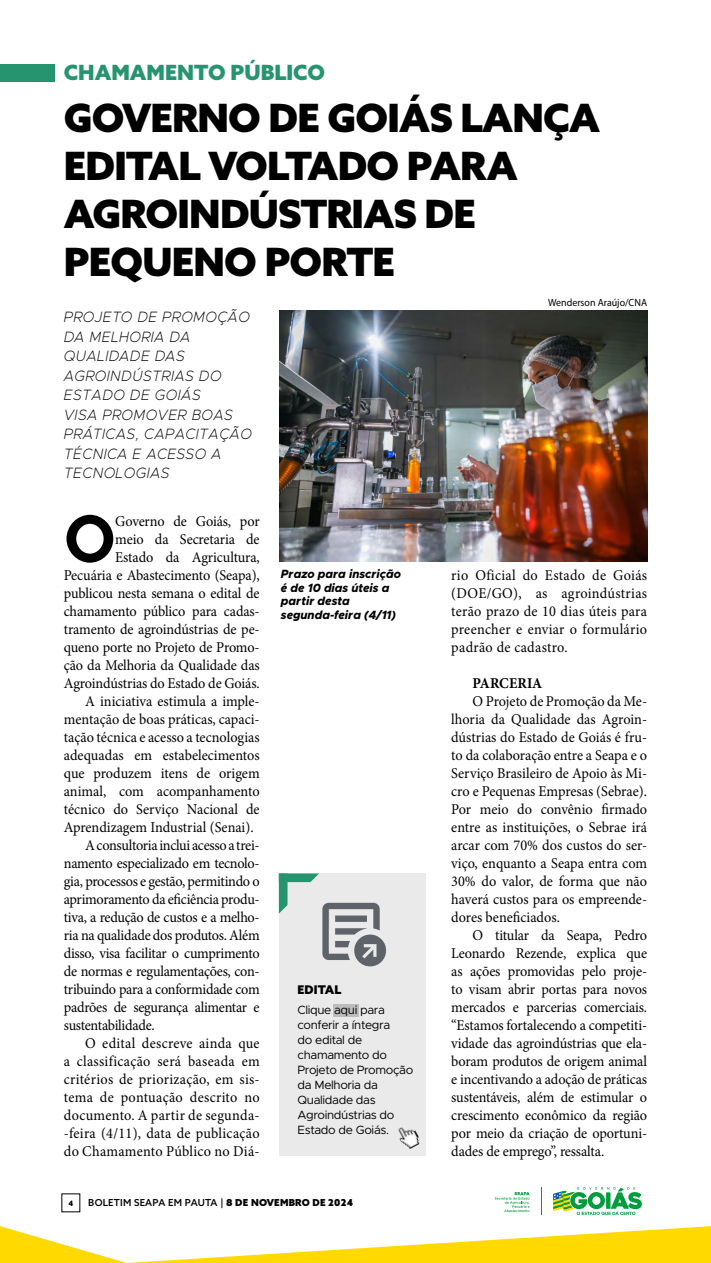
<style>
.page{position:relative;width:711px;height:1263px;background:#fff}
.page>*{position:absolute;margin:0;border:0;box-sizing:border-box;transform-origin:0 0}
.t1{font:700 67.35px "Metropolis";color:#000;scale:.95 1}
.t2{font:900 39px/48px "Azo Sans";letter-spacing:-.02em;color:#000}
.t3{font:900 21px "Azo Sans";color:#26946f}
.t4{font:15px/18px "Minion Pro";letter-spacing:-.01em;color:#000;text-align:justify;scale:.95 1}
.t5{font:15px "Minion Pro";letter-spacing:.02em;color:#000;scale:.95 1}
.t6{font:italic 200 15px/19.5px "Metropolis";letter-spacing:.03em;color:#000;scale:.95 1}
.t7{font:15px "Minion Pro";letter-spacing:.015em;color:#000;scale:.95 1}
.t8{font:700 15px "Minion Pro";letter-spacing:.01em;color:#000;scale:.95 1}
.t9{font:12px/15px "Metropolis";letter-spacing:-.03em;color:#000}
.t10{font:italic 800 12px/13.5px "Metropolis";color:#000;scale:.95 1}
.t11{font:900 12px "Azo Sans";letter-spacing:.01em;color:#000}
.t12{font:10.5px "Myriad Pro";color:#000;scale:.95 1}
.t13{font:500 9.6px "Azo Sans";letter-spacing:.02em;color:#000}
.t14{font:900 7.2px "Neo Sans Pro";color:#000}
.s1{font-weight:900}
</style>
<div class="page">
<div style="left:0;top:64px;width:54px;height:18px;background:#26946f"></div>
<img style="left:279px;top:310px;width:367px;height:251px">
<div style="left:279px;top:873px;width:146px;height:283px;background:#eaeaea"></div>
<div style="left:333px;top:1004px;width:25px;height:12px;background:#bcbcbc"></div>
<svg style="left:279px;top:873px;width:107px;height:93px"></svg>
<img style="left:398px;top:1127px;width:22px;height:22px">
<svg style="left:553px;top:1187px;width:88px;height:28px"></svg>
<svg style="left:541px;top:1187px;width:1px;height:28px"></svg>
<svg style="left:494px;top:1192px;width:35px;height:20px"></svg>
<svg style="left:0;top:1226px;width:710px;height:37px"></svg>
<h3 class="t3" style="left:64px;top:58px;width:263px">CHAMAMENTO PÚBLICO</h3>
<h2 class="t2" style="left:64px;top:93px;width:537px">GOVERNO DE GOIÁS LANÇA<br>EDITAL VOLTADO PARA<br>AGROINDÚSTRIAS DE<br>PEQUENO PORTE</h2>
<p class="t6" style="left:64px;top:307px;width:199px">PROJETO DE PROMOÇÃO<br>DA MELHORIA DA<br>QUALIDADE DAS<br>AGROINDÚSTRIAS DO<br>ESTADO DE GOIÁS<br>VISA PROMOVER BOAS<br>PRÁTICAS, CAPACITAÇÃO<br>TÉCNICA E ACESSO A<br>TECNOLOGIAS</p>
<h1 class="t1" style="left:64px;top:496px;width:56px">O</h1>
<p class="t4" style="left:115px;top:512px;width:153px">Governo de Goiás, por</p>
<p class="t4" style="left:115px;top:530px;width:153px">meio da Secretaria de</p>
<p class="t4" style="left:115px;top:548px;width:153px">Estado da Agricultura,</p>
<p class="t4" style="left:64px;top:566px;width:207px">Pecuária e Abastecimento (Seapa),</p>
<p class="t4" style="left:64px;top:584px;width:207px">publicou nesta semana o edital de</p>
<p class="t4" style="left:64px;top:602px;width:207px">chamamento público para cadas-</p>
<p class="t4" style="left:64px;top:620px;width:207px">tramento de agroindústrias de pe-</p>
<p class="t4" style="left:64px;top:638px;width:207px">queno porte no Projeto de Promo-</p>
<p class="t4" style="left:64px;top:656px;width:207px">ção da Melhoria da Qualidade das</p>
<p class="t4" style="left:64px;top:674px;width:207px">Agroindústrias do Estado de Goiás.</p>
<p class="t4" style="left:85px;top:692px;width:185px">A iniciativa estimula a imple-</p>
<p class="t4" style="left:64px;top:710px;width:207px">mentação de boas práticas, capaci-</p>
<p class="t4" style="left:64px;top:728px;width:207px">tação técnica e acesso a tecnologias</p>
<p class="t4" style="left:64px;top:746px;width:207px">adequadas em estabelecimentos</p>
<p class="t4" style="left:64px;top:764px;width:207px">que produzem itens de origem</p>
<p class="t4" style="left:64px;top:782px;width:207px">animal, com acompanhamento</p>
<p class="t4" style="left:64px;top:800px;width:207px">técnico do Serviço Nacional de</p>
<p class="t4" style="left:64px;top:818px;width:201px">Aprendizagem Industrial (Senai).</p>
<p class="t4" style="left:85px;top:836px;width:185px">A consultoria inclui acesso a trei-</p>
<p class="t4" style="left:64px;top:854px;width:207px">namento especializado em tecnolo-</p>
<p class="t4" style="left:64px;top:872px;width:207px">gia, processos e gestão, permitindo o</p>
<p class="t4" style="left:64px;top:890px;width:207px">aprimoramento da eficiência produ-</p>
<p class="t4" style="left:64px;top:908px;width:207px">tiva, a redução de custos e a melho-</p>
<p class="t4" style="left:64px;top:926px;width:207px">ria na qualidade dos produtos. Além</p>
<p class="t4" style="left:64px;top:944px;width:207px">disso, visa facilitar o cumprimento</p>
<p class="t4" style="left:64px;top:962px;width:207px">de normas e regulamentações, con-</p>
<p class="t4" style="left:64px;top:980px;width:207px">tribuindo para a conformidade com</p>
<p class="t4" style="left:64px;top:998px;width:207px">padrões de segurança alimentar e</p>
<p class="t4" style="left:64px;top:1016px;width:97px">sustentabilidade.</p>
<p class="t5" style="left:85px;top:1033px;width:185px">O edital descreve ainda que</p>
<p class="t5" style="left:64px;top:1051px;width:207px">a classificação será baseada em</p>
<p class="t5" style="left:64px;top:1069px;width:207px">critérios de priorização, em sis-</p>
<p class="t5" style="left:64px;top:1087px;width:207px">tema de pontuação descrito no</p>
<p class="t5" style="left:64px;top:1105px;width:207px">documento. A partir de segunda-</p>
<p class="t5" style="left:64px;top:1123px;width:207px">-feira (4/11), data de publicação</p>
<p class="t7" style="left:64px;top:1141px;width:207px">do Chamamento Público no Diá-</p>
<p class="t10" style="left:281px;top:567px;width:128px">Prazo para inscrição é de 10 dias úteis a partir desta segunda-feira (4/11)</p>
<p class="t11" style="left:297px;top:982px;width:45px">EDITAL</p>
<p class="t9" style="left:297px;top:1002px;width:117px">Clique aqui para conferir a íntegra<br>do edital de chamamento do<br>Projeto de Promoção da Melhoria da<br>Qualidade das<br>Agroindústrias do<br>Estado de Goiás.</p>
<p class="t14" style="left:68px;top:1198px;width:6px">4</p>
<p class="t13" style="left:88px;top:1196px;width:266px">BOLETIM SEAPA EM PAUTA | <span class="s1">8 DE NOVEMBRO DE 2024</span></p>
<p class="t12" style="left:547px;top:296px;width:106px">Wenderson Araújo/CNA</p>
<p class="t4" style="left:451px;top:566px;width:207px">rio Oficial do Estado de Goiás (DOE/GO), as agroindústrias terão prazo de 10 dias úteis para preencher e enviar o formulário padrão de cadastro.</p>
<p class="t8" style="left:472px;top:672px;width:75px">PARCERIA</p>
<p class="t4" style="left:451px;top:692px;width:207px;text-indent:21px">O Projeto de Promoção da Me&shy;lhoria da Qualidade das Agroin&shy;dústrias do Estado de Goiás é fru&shy;to da colaboração entre a Seapa e o Serviço Brasileiro de Apoio às Mi&shy;cro e Pequenas Empresas (Sebrae).<br>Por meio do convênio firmado entre as instituições, o Sebrae irá arcar com 70% dos custos do ser&shy;viço, enquanto a Seapa entra com 30% do valor, de forma que não haverá custos para os empreende&shy;dores beneficiados.</p>
<p class="t4" style="left:451px;top:926px;width:207px;text-indent:21px">O titular da Seapa, Pedro Leonardo Rezende, explica que as ações promovidas pelo proje&shy;to visam abrir portas para novos mercados e parcerias comerciais. “Estamos fortalecendo a competiti&shy;vidade das agroindústrias que ela&shy;boram produtos de origem animal e incentivando a adoção de práticas sustentáveis, além de estimular o crescimento econômico da região por meio da criação de oportuni&shy;dades de emprego”, ressalta.</p>
</div>
